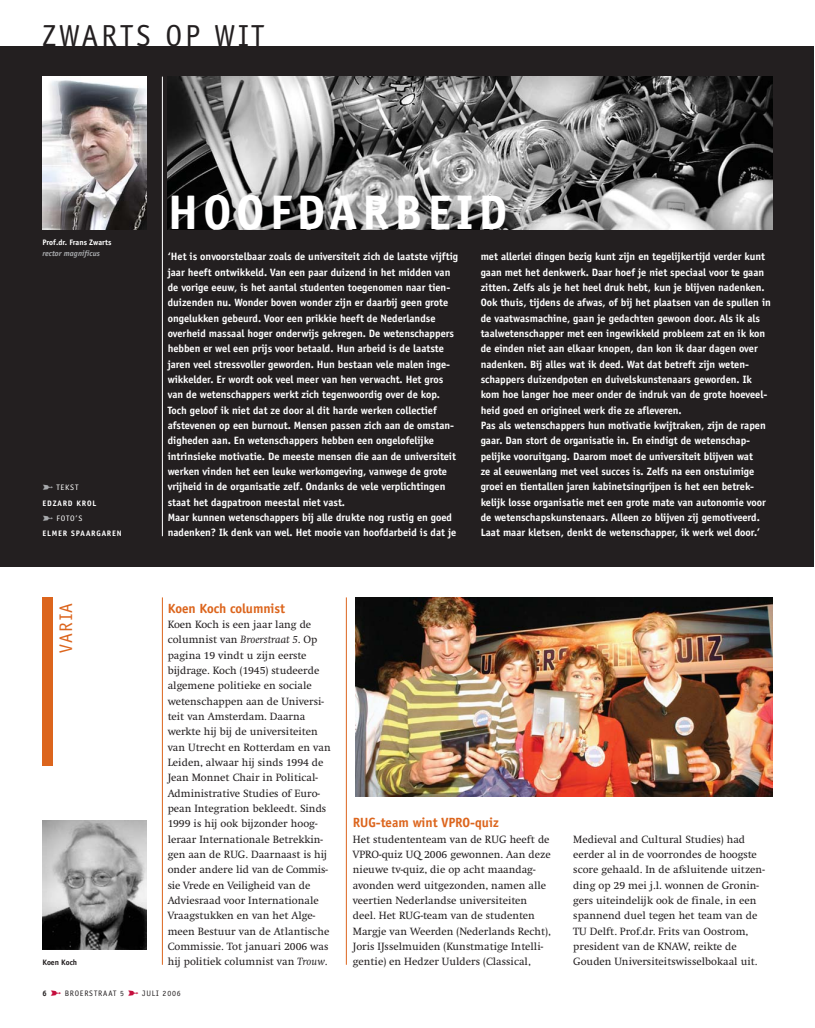
<style>
.page{position:relative;width:815px;height:1028px;background:#fff}
.page>*{position:absolute;margin:0;border:0;box-sizing:border-box;transform-origin:0 0}
.t1{font:700 50px "Officina Sans";letter-spacing:.105em;color:#fff}
.t2{font:31.25px "Officina Sans";letter-spacing:.095em;color:#231f20}
.t3{font:18.75px "Officina Sans";letter-spacing:.095em;color:#dc651d}
.t4{font:700 13.75px "Officina Sans";color:#dc651d}
.t5{font:700 11px/15.2px "Officina Sans";color:#fff}
.t6{font:11px/15.2px "Swift";color:#231f20}
.t7{font:700 8.12px/15.2px "Officina Sans";letter-spacing:.105em;color:#fff}
.t8{font:8.12px "Officina Sans";letter-spacing:.095em;color:#231f20}
.t9{font:700 8.12px "Officina Sans";color:#fff}
.t10{font:italic 700 8.12px "Officina Sans";color:#a7a9ac}
.t11{font:700 8.12px "Officina Sans";color:#231f20}
.s1{font-family:"Bills DEC Orations";font-weight:400;font-size:9.5px;color:#a7a9ac}
.s2{font-weight:400}
.s3{font-style:italic}
.s4{font-weight:700}
.s5{font-family:"Bills DEC Orations";font-size:10px;color:#c40e3d}
</style>
<div class="page">
<div style="left:0;top:46px;width:814px;height:521px;background:#231f20"></div>
<hr style="left:162px;top:77px;width:1px;height:459px;background:#fff">
<img style="left:168px;top:77px;width:604px;height:152px">
<img style="left:43px;top:77px;width:103px;height:152px">
<div style="left:43px;top:597px;width:10px;height:169px;background:#dc651d"></div>
<hr style="left:162px;top:597px;width:1px;height:367px;background:#dc651d">
<hr style="left:346px;top:597px;width:1px;height:367px;background:#dc651d">
<img style="left:355px;top:597px;width:417px;height:199px">
<img style="left:43px;top:820px;width:103px;height:129px">
<h2 class="t2" style="left:43px;top:23px;width:223px">ZWARTS OP WIT</h2>
<h1 class="t1" style="left:168px;top:193px;width:341px">HOOFDARBEID</h1>
<p class="t9" style="left:43px;top:239px;width:70px">Prof.dr. Frans Zwarts</p>
<p class="t10" style="left:43px;top:250px;width:59px">rector magnificus</p>
<p class="t5" style="left:168px;top:250px;width:292px">‘Het is onvoorstelbaar zoals de universiteit zich de laatste vijftig jaar heeft ontwikkeld. Van een paar duizend in het midden van de vorige eeuw, is het aantal studenten toegenomen naar tien&shy;duizenden nu. Wonder boven wonder zijn er daarbij geen grote ongelukken gebeurd. Voor een prikkie heeft de Nederlandse overheid massaal hoger onderwijs gekregen. De wetenschappers hebben er wel een prijs voor betaald. Hun arbeid is de laatste jaren veel stressvoller geworden. Hun bestaan vele malen inge&shy;wikkelder. Er wordt ook veel meer van hen verwacht. Het gros van de wetenschappers werkt zich tegenwoordig over de kop.<br>Toch geloof ik niet dat ze door al dit harde werken collectief afstevenen op een burnout. Mensen passen zich aan de omstan&shy;digheden aan. En wetenschappers hebben een ongelofelijke intrinsieke motivatie. De meeste mensen die aan de universiteit werken vinden het een leuke werkomgeving, vanwege de grote vrijheid in de organisatie zelf. Ondanks de vele verplichtingen staat het dagpatroon meestal niet vast.<br>Maar kunnen wetenschappers bij alle drukte nog rustig en goed nadenken? Ik denk van wel. Het mooie van hoofdarbeid is dat je</p>
<p class="t5" style="left:481px;top:250px;width:292px">met allerlei dingen bezig kunt zijn en tegelijkertijd verder kunt gaan met het denkwerk. Daar hoef je niet speciaal voor te gaan zitten. Zelfs als je het heel druk hebt, kun je blijven nadenken.<br>Ook thuis, tijdens de afwas, of bij het plaatsen van de spullen in de vaatwasmachine, gaan je gedachten gewoon door. Als ik als taalwetenschapper met een ingewikkeld probleem zat en ik kon de einden niet aan elkaar knopen, dan kon ik daar dagen over nadenken. Bij alles wat ik deed. Wat dat betreft zijn weten&shy;schappers duizendpoten en duivelskunstenaars geworden. Ik kom hoe langer hoe meer onder de indruk van de grote hoeveel&shy;heid goed en origineel werk die ze afleveren.<br>Pas als wetenschappers hun motivatie kwijtraken, zijn de rapen gaar. Dan stort de organisatie in. En eindigt de wetenschap&shy;pelijke vooruitgang. Daarom moet de universiteit blijven wat<br>ze al eeuwenlang met veel succes is. Zelfs na een onstuimige groei en tientallen jaren kabinetsingrijpen is het een betrek&shy;kelijk losse organisatie met een grote mate van autonomie voor de wetenschapskunstenaars. Alleen zo blijven zij gemotiveerd.<br>Laat maar kletsen, denkt de wetenschapper, ik werk wel door.’</p>
<p class="t7" style="left:43px;top:480px;width:81px"><span class="s1">&gt;</span> <span class="s2">TEKST<br></span>EDZARD KROL<br><span class="s1">&gt;</span> <span class="s2">FOTO’S<br></span>ELMER SPAARGAREN</p>
<h3 class="t3" style="left:59px;top:653px;width:52px;rotate:-90deg">VARIA</h3>
<p class="t4" style="left:168px;top:603px;width:119px">Koen Koch columnist</p>
<p class="t6" style="left:168px;top:618px;width:165px">Koen Koch is een jaar lang de columnist van <span class="s3">Broerstraat 5</span>. Op pagina 19 vindt u zijn eerste bijdrage. Koch (1945) studeerde algemene politieke en sociale wetenschappen aan de Universi&shy;teit van Amsterdam. Daarna werkte hij bij de universiteiten van Utrecht en Rotterdam en van<br>Leiden, alwaar hij sinds 1994 de<br>Jean Monnet Chair in Political-<br>Administrative Studies of Euro&shy;pean Integration bekleedt. Sinds<br>1999 is hij ook bijzonder hoog&shy;leraar Internationale Betrekkin&shy;gen aan de RUG. Daarnaast is hij onder andere lid van de Commis&shy;sie Vrede en Veiligheid van de<br>Adviesraad voor Internationale<br>Vraagstukken en van het Alge&shy;meen Bestuur van de Atlantische<br>Commissie. Tot januari 2006 was hij politiek columnist van <span class="s3">Trouw</span>.</p>
<p class="t4" style="left:353px;top:817px;width:147px">RUG-team wint VPRO-quiz</p>
<p class="t6" style="left:353px;top:832px;width:200px">Het studententeam van de RUG heeft de VPRO-quiz UQ 2006 gewonnen. Aan deze nieuwe tv-quiz, die op acht maandag&shy;avonden werd uitgezonden, namen alle veertien Nederlandse universiteiten deel. Het RUG-team van de studenten Margje van Weerden (Nederlands Recht), Joris IJsselmuiden (Kunstmatige Intelli&shy;gentie) en Hedzer Uulders (Classical,</p>
<p class="t6" style="left:573px;top:832px;width:193px">Medieval and Cultural Studies) had eerder al in de voorrondes de hoogste score gehaald. In de afsluitende uitzen&shy;ding op 29 mei j.l. wonnen de Gronin&shy;gers uiteindelijk ook de finale, in een spannend duel tegen het team van de TU Delft. Prof.dr. Frits van Oostrom, president van de KNAW, reikte de</p>
<p class="t11" style="left:43px;top:959px;width:36px">Koen Koch</p>
<p class="t6" style="left:573px;top:954px;width:186px">Gouden Universiteitswisselbokaal uit.</p>
<p class="t8" style="left:43px;top:989px;width:140px"><span class="s4">6</span> <span class="s5">&gt;</span> BROERSTRAAT 5 <span class="s5">&gt;</span> JULI 2006</p>
</div>
